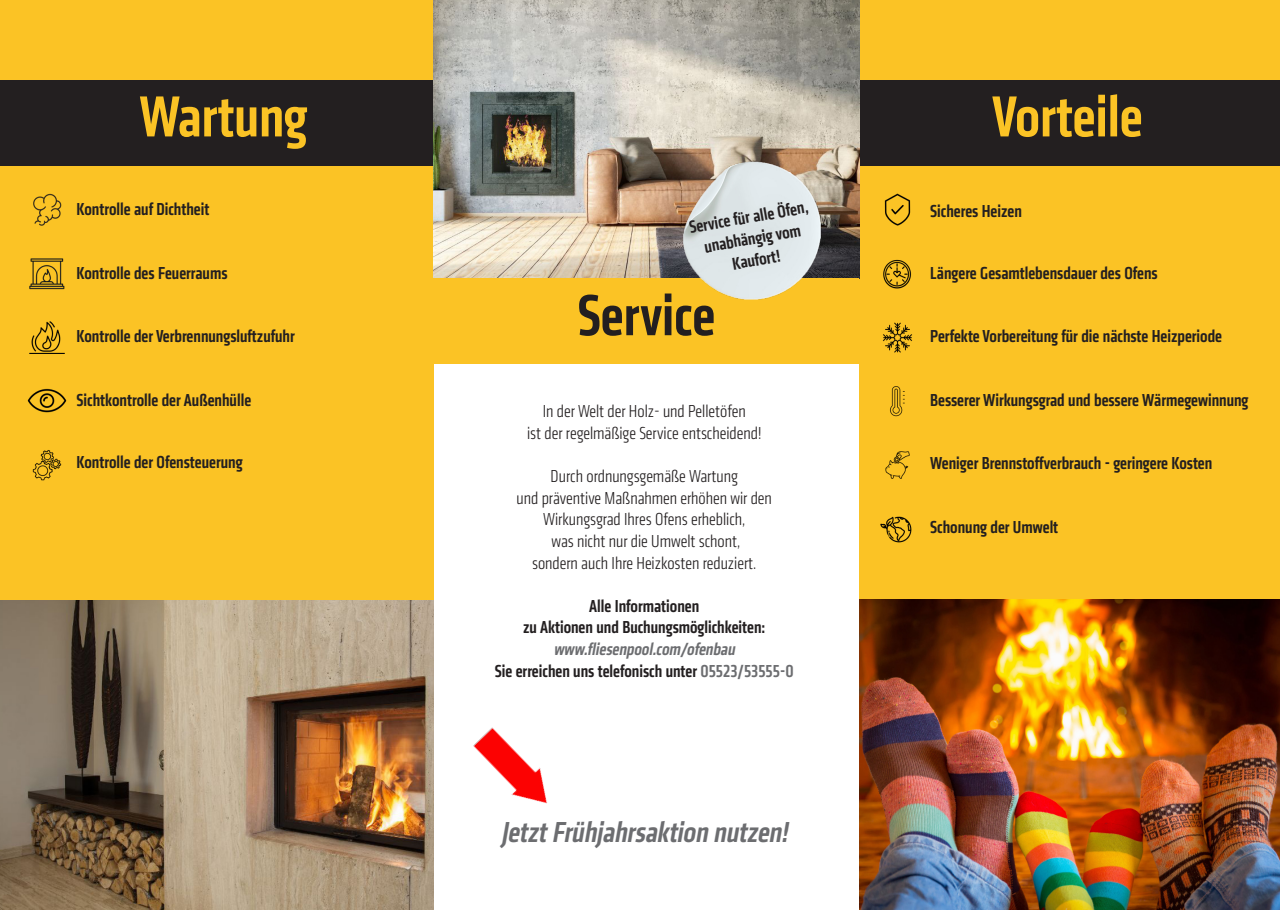
<style>
.page{position:relative;width:1280px;height:910px;background:#fff}
.page>*{position:absolute;margin:0;border:0;box-sizing:border-box;transform-origin:0 0}
.t1{font:500 condensed 60px "Klavika CH";color:#fbc325}
.t2{font:500 condensed 60px "Klavika CH";color:#231f20}
.t3{font:italic 500 condensed 30px "Klavika CH";color:#6c6d70}
.t4{font:500 condensed 18px/21.6px "Klavika CH";color:#231f20;text-align:center}
.t5{font:300 condensed 18px "Klavika CH";color:#231f20}
.t6{font:italic 500 condensed 18px "Klavika CH";color:#6c6d70}
.s1{color:#6c6d70}
</style>
<div class="page">
<div style="left:859px;top:0;width:421px;height:600px;background:#fbc325"></div>
<img style="left:0;top:600px;width:434px;height:310px">
<div style="left:0;top:0;width:434px;height:600px;background:#fbc325"></div>
<div style="left:0;top:81px;width:434px;height:85px;background:#231f20"></div>
<div style="left:855px;top:81px;width:425px;height:85px;background:#231f20"></div>
<img style="left:859px;top:600px;width:421px;height:310px">
<img style="left:33px;top:194px;width:29px;height:32px">
<img style="left:29px;top:258px;width:36px;height:31px">
<img style="left:29px;top:321px;width:36px;height:32px">
<img style="left:27px;top:388px;width:40px;height:25px">
<img style="left:32px;top:450px;width:30px;height:31px">
<img style="left:884px;top:194px;width:27px;height:32px">
<img style="left:883px;top:259px;width:28px;height:30px">
<img style="left:882px;top:322px;width:31px;height:31px">
<img style="left:890px;top:386px;width:15px;height:31px">
<img style="left:885px;top:451px;width:25px;height:28px">
<img style="left:880px;top:516px;width:32px;height:27px">
<img style="left:434px;top:0;width:425px;height:279px">
<div style="left:434px;top:279px;width:425px;height:85px;background:#fbc325"></div>
<img style="left:649px;top:145px;width:205px;height:155px">
<img style="left:473px;top:727px;width:74px;height:77px">
<p class="t1" style="left:139px;top:79px;width:169px">Wartung</p>
<p class="t1" style="left:992px;top:79px;width:152px">Vorteile</p>
<p class="t4" style="left:77px;top:199px;width:134px">Kontrolle auf Dichtheit</p>
<p class="t4" style="left:77px;top:262px;width:152px">Kontrolle des Feuerraums</p>
<p class="t4" style="left:688px;top:217px;width:122px;rotate:-10deg">Service für alle Öfen, unabhängig vom<br>Kaufort!</p>
<p class="t4" style="left:930px;top:200px;width:93px">Sicheres Heizen</p>
<p class="t4" style="left:930px;top:262px;width:229px">Längere Gesamtlebensdauer des Ofens</p>
<p class="t4" style="left:77px;top:325px;width:220px">Kontrolle der Verbrennungsluftzufuhr</p>
<p class="t2" style="left:577px;top:278px;width:139px">Service</p>
<p class="t4" style="left:930px;top:325px;width:293px">Perfekte Vorbereitung für die nächste Heizperiode</p>
<p class="t4" style="left:77px;top:389px;width:176px">Sichtkontrolle der Außenhülle</p>
<p class="t4" style="left:77px;top:451px;width:167px">Kontrolle der Ofensteuerung</p>
<p class="t5" style="left:543px;top:402px;width:205px">In der Welt der Holz- und Pelletöfen</p>
<p class="t5" style="left:527px;top:423px;width:236px">ist der regelmäßige Service entscheidend!</p>
<p class="t5" style="left:551px;top:466px;width:189px">Durch ordnungsgemäße Wartung</p>
<p class="t5" style="left:517px;top:488px;width:257px">und präventive Maßnahmen erhöhen wir den</p>
<p class="t5" style="left:543px;top:510px;width:204px">Wirkungsgrad Ihres Ofens erheblich,</p>
<p class="t5" style="left:551px;top:531px;width:190px">was nicht nur die Umwelt schont,</p>
<p class="t5" style="left:532px;top:553px;width:226px">sondern auch Ihre Heizkosten reduziert.</p>
<p class="t4" style="left:589px;top:595px;width:111px">Alle Informationen</p>
<p class="t4" style="left:523px;top:617px;width:244px">zu Aktionen und Buchungsmöglichkeiten:</p>
<p class="t6" style="left:554px;top:638px;width:187px">www.fliesenpool.com/ofenbau</p>
<p class="t4" style="left:495px;top:660px;width:300px">Sie erreichen uns telefonisch unter <span class="s1">05523/53555-0</span></p>
<p class="t4" style="left:930px;top:389px;width:320px">Besserer Wirkungsgrad und bessere Wärmegewinnung</p>
<p class="t4" style="left:930px;top:452px;width:284px">Weniger Brennstoffverbrauch - geringere Kosten</p>
<p class="t4" style="left:930px;top:516px;width:130px">Schonung der Umwelt</p>
<p class="t3" style="left:501px;top:813px;width:294px">JetztFrühjahrsaktion nutzen!</p>
</div>
